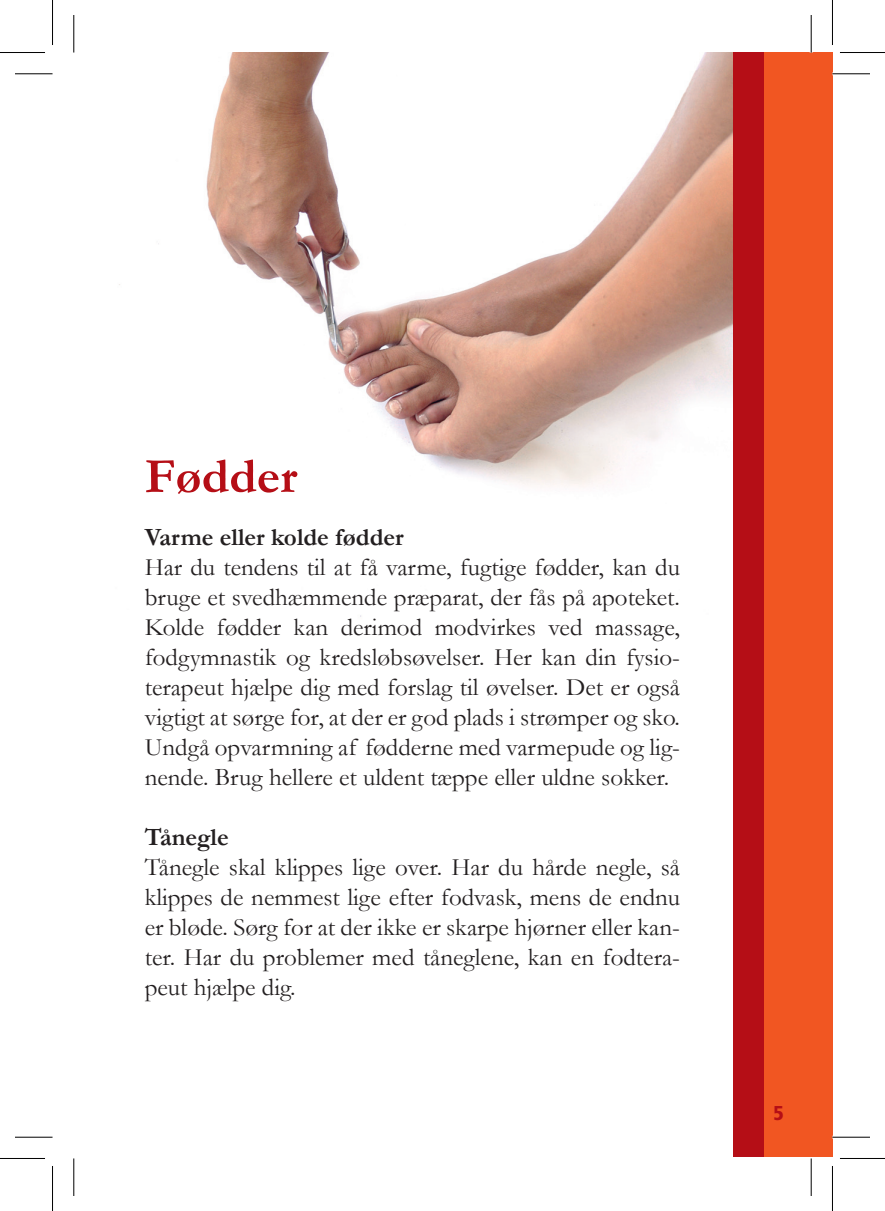
<style>
.page{position:relative;width:885px;height:1211px;background:#fff}
.page>*{position:absolute;margin:0;border:0;box-sizing:border-box;transform-origin:0 0}
.t1{font:700 50px "Garamond";color:#b50e16}
.t2{font:25px/30px "Garamond";color:#231f20;text-align:justify}
.t3{font:700 25px "Garamond";color:#231f20}
.t4{font:900 condensed 20px "Frutiger";color:#b50e16}
</style>
<div class="page">
<img style="left:119px;top:52px;width:614px;height:565px">
<div style="left:733px;top:52px;width:82px;height:1105px;background:#b50e16"></div>
<div style="left:764px;top:52px;width:68px;height:1105px;background:#f15622"></div>
<hr style="left:15px;top:73px;width:38px;height:1px;background:#000">
<hr style="left:832px;top:73px;width:38px;height:1px;background:#000">
<hr style="left:15px;top:1136px;width:38px;height:1px;background:#000">
<hr style="left:832px;top:1136px;width:38px;height:1px;background:#000">
<hr style="left:73px;top:15px;width:1px;height:37px;background:#000">
<hr style="left:73px;top:1158px;width:1px;height:38px;background:#000">
<hr style="left:810px;top:15px;width:1px;height:37px;background:#000">
<hr style="left:810px;top:1158px;width:1px;height:38px;background:#000">
<hr style="left:0;top:52px;width:45px;height:1px;background:#000">
<hr style="left:840px;top:52px;width:45px;height:1px;background:#000">
<hr style="left:0;top:1158px;width:45px;height:1px;background:#000">
<hr style="left:840px;top:1158px;width:45px;height:1px;background:#000">
<hr style="left:52px;top:0;width:1px;height:45px;background:#000">
<hr style="left:52px;top:1166px;width:1px;height:45px;background:#000">
<hr style="left:832px;top:0;width:1px;height:45px;background:#000">
<hr style="left:832px;top:1166px;width:1px;height:45px;background:#000">
<h1 class="t1" style="left:145px;top:446px;width:154px">Fødder</h1>
<p class="t3" style="left:145px;top:522px;width:260px">Varme eller kolde fødder</p>
<p class="t2" style="left:145px;top:552px;width:537px">Har du tendens til at få varme, fugtige fødder, kan du bruge et svedhæmmende præparat, der fås på apoteket.<br>Kolde fødder kan derimod modvirkes ved massage, fodgymnastik og kredsløbsøvelser. Her kan din fysio&shy;terapeut hjælpe dig med forslag til øvelser. Det er også vigtigt at sørge for, at der er god plads i strømper og sko.<br>Undgå opvarmning af fødderne med varmepude og lig&shy;nende. Brug hellere et uldent tæppe eller uldne sokker.</p>
<p class="t3" style="left:145px;top:822px;width:86px">Tånegle</p>
<p class="t2" style="left:145px;top:852px;width:537px">Tånegle skal klippes lige over. Har du hårde negle, så klippes de nemmest lige efter fodvask, mens de endnu er bløde. Sørg for at der ikke er skarpe hjørner eller kan&shy;ter. Har du problemer med tåneglene, kan en fodtera&shy;peut hjælpe dig.</p>
<p class="t4" style="left:773px;top:1101px;width:12px">5</p>
</div>
